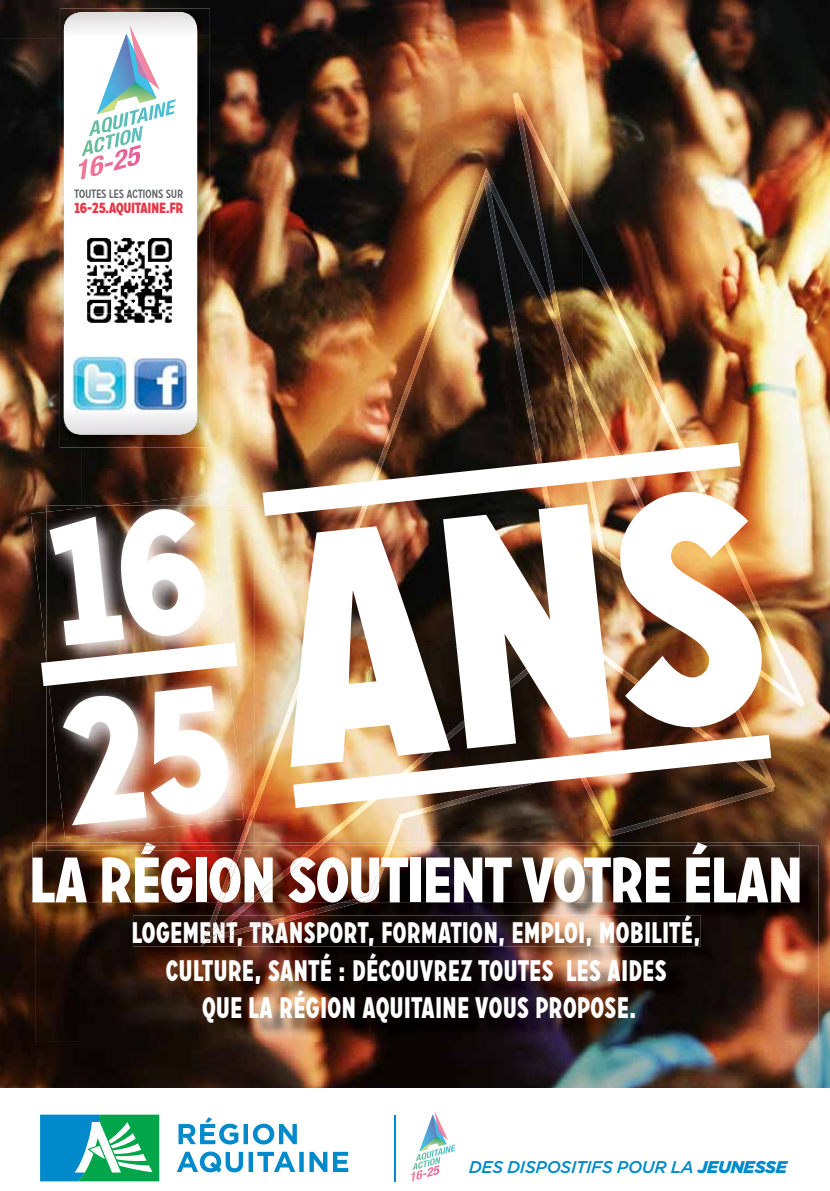
<style>
.page{position:relative;width:830px;height:1191px;background:#fff}
.page>*{position:absolute;margin:0;border:0;box-sizing:border-box;transform-origin:0 0}
.t1{font:900 177.9px/179.6px "Carrosserie";color:#fff}
.t2{font:900 64.05px "Carrosserie";letter-spacing:-.035em;color:#fff}
.t3{font:900 29.7px/37.5px "Carrosserie";color:#fff;text-align:center;scale:.88 1}
.t4{font:italic 500 16.95px "Gotham";letter-spacing:-.02em;color:#008acb}
.t5{font:900 14.7px "Carrosserie";letter-spacing:-.03em;color:#e83647}
.t6{font:12px "Carrosserie";letter-spacing:-.03em;color:#5a5f61}
.s1{font-weight:900}
</style>
<div class="page">
<img style="left:304px;top:0;width:525px;height:646px">
<img style="left:193px;top:0;width:111px;height:535px">
<img style="left:0;top:0;width:193px;height:38px">
<img style="left:0;top:38px;width:81px;height:1050px">
<img style="left:81px;top:447px;width:112px;height:48px">
<img style="left:254px;top:535px;width:50px;height:307px">
<img style="left:768px;top:646px;width:61px;height:221px">
<img style="left:805px;top:867px;width:24px;height:221px">
<img style="left:81px;top:1042px;width:724px;height:46px">
<img style="left:33px;top:842px;width:766px;height:61px">
<img style="left:60px;top:8px;width:150px;height:439px">
<div style="left:64px;top:12px;width:133px;height:422px;background:#fff;border-radius:18px"></div>
<img style="left:64px;top:12px;width:133px;height:20px">
<img style="left:70px;top:21px;width:121px;height:95px">
<img style="left:129px;top:25px;width:31px;height:65px">
<img style="left:156px;top:102px;width:9px;height:17px">
<img style="left:166px;top:99px;width:9px;height:17px">
<svg style="left:79px;top:34px;width:77px;height:146px"></svg>
<img style="left:87px;top:238px;width:85px;height:75px">
<img style="left:87px;top:313px;width:85px;height:10px">
<img style="left:133px;top:357px;width:56px;height:55px">
<img style="left:71px;top:355px;width:58px;height:58px">
<img style="left:762px;top:845px;width:56px;height:197px">
<img style="left:35px;top:903px;width:727px;height:139px">
<img style="left:35px;top:845px;width:764px;height:58px">
<img style="left:133px;top:915px;width:567px;height:31px">
<img style="left:426px;top:168px;width:86px;height:162px">
<img style="left:407px;top:329px;width:25px;height:55px">
<img style="left:364px;top:383px;width:48px;height:60px">
<img style="left:254px;top:650px;width:55px;height:165px">
<svg style="left:212px;top:903px;width:10px;height:12px"></svg>
<img style="left:217px;top:850px;width:24px;height:53px">
<img style="left:318px;top:808px;width:71px;height:34px">
<img style="left:231px;top:903px;width:22px;height:12px">
<svg style="left:314px;top:842px;width:12px;height:3px"></svg>
<img style="left:246px;top:845px;width:76px;height:58px">
<img style="left:201px;top:915px;width:37px;height:31px">
<img style="left:483px;top:176px;width:91px;height:267px">
<img style="left:389px;top:808px;width:384px;height:34px">
<img style="left:291px;top:903px;width:68px;height:12px">
<svg style="left:387px;top:842px;width:7px;height:3px"></svg>
<img style="left:340px;top:845px;width:52px;height:58px">
<img style="left:207px;top:915px;width:102px;height:27px">
<svg style="left:201px;top:935px;width:13px;height:12px"></svg>
<img style="left:512px;top:92px;width:49px;height:259px">
<img style="left:561px;top:186px;width:49px;height:129px">
<img style="left:609px;top:289px;width:50px;height:26px">
<img style="left:702px;top:393px;width:5px;height:50px">
<img style="left:768px;top:601px;width:36px;height:106px">
<img style="left:555px;top:315px;width:147px;height:128px">
<img style="left:202px;top:505px;width:52px;height:337px">
<img style="left:46px;top:837px;width:52px;height:5px">
<img style="left:98px;top:837px;width:104px;height:5px">
<img style="left:46px;top:842px;width:208px;height:3px">
<img style="left:46px;top:845px;width:208px;height:5px">
<img style="left:239px;top:802px;width:15px;height:40px">
<svg style="left:236px;top:842px;width:8px;height:8px"></svg>
<img style="left:31px;top:495px;width:180px;height:167px">
<img style="left:46px;top:505px;width:198px;height:332px">
<img style="left:41px;top:642px;width:196px;height:44px">
<img style="left:262px;top:443px;width:478px;height:73px">
<img style="left:293px;top:734px;width:480px;height:74px">
<svg style="left:177px;top:1117px;width:171px;height:55px"></svg>
<svg style="left:40px;top:1114px;width:119px;height:67px"></svg>
<hr style="left:394px;top:1114px;width:1px;height:67px;background:#008acb">
<svg style="left:411px;top:1111px;width:44px;height:70px"></svg>
<img style="left:266px;top:485px;width:502px;height:282px">
<p class="t6" style="left:74px;top:187px;width:110px">TOUTES LES ACTIONS SUR</p>
<p class="t5" style="left:74px;top:199px;width:111px">16-25.AQUITAINE.FR</p>
<h1 class="t1" style="left:35px;top:496px;width:172px;rotate:-6deg">16<br>25</h1>
<h2 class="t2" style="left:29px;top:842px;width:775px">LA RÉGION SOUTIENT VOTRE ÉLAN</h2>
<p class="t3" style="left:131px;top:914px;width:648px">LOGEMENT, TRANSPORT, FORMATION, EMPLOI, MOBILITÉ,<br>CULTURE, SANTÉ : DÉCOUVREZ TOUTES LES AIDES<br>QUE LA RÉGION AQUITAINE VOUS PROPOSE.</p>
<p class="t4" style="left:468px;top:1156px;width:320px">DES DISPOSITIFS POUR LA <span class="s1">JEUNESSE</span></p>
</div>
